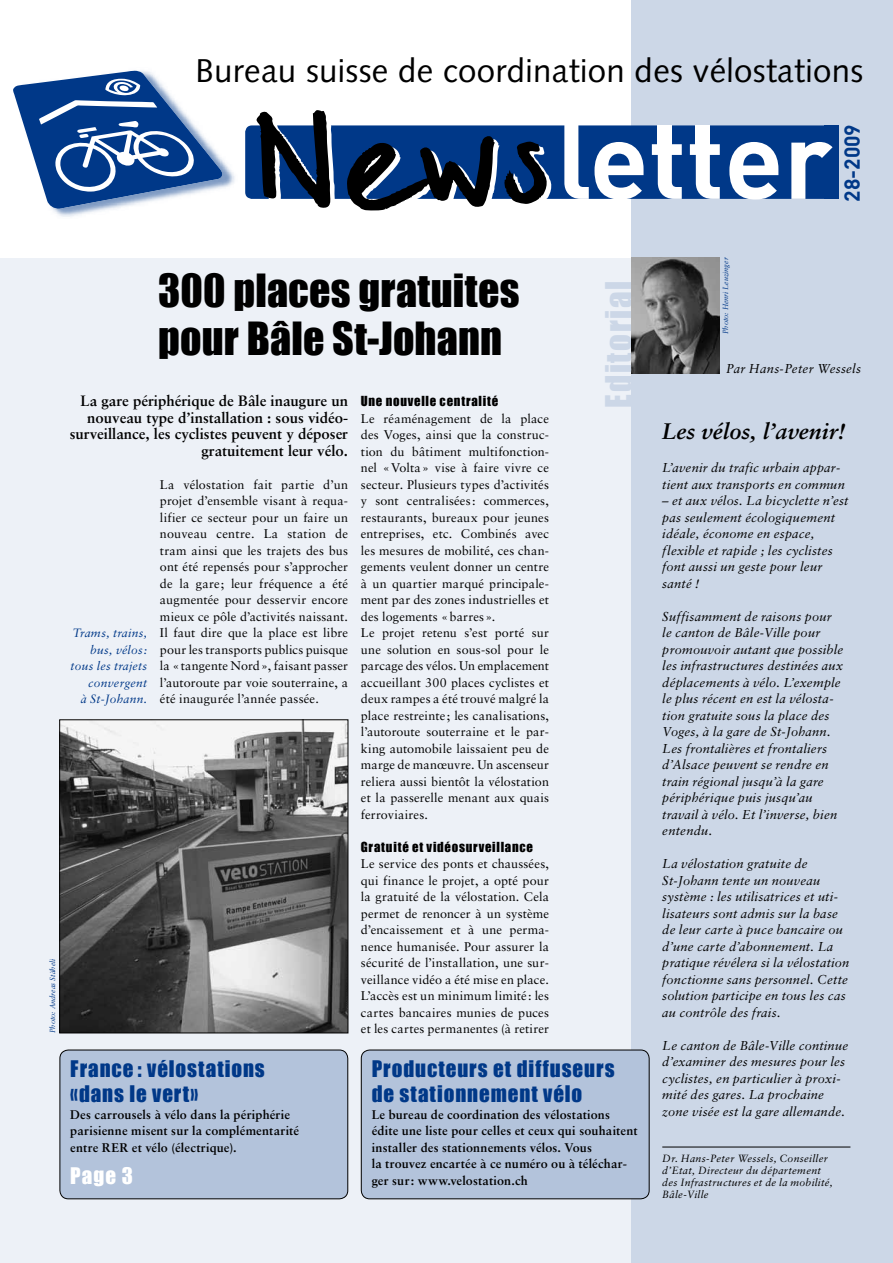
<style>
.page{position:relative;width:893px;height:1263px;background:#edf1f7}
.page>*{position:absolute;margin:0;border:0;box-sizing:border-box;transform-origin:0 0}
.t1{font:700 108px "DIN";color:#fff}
.t2{font:42px/48px "Impact";letter-spacing:.005em;color:#000}
.t3{font:33px "Syntax";letter-spacing:.01em;color:#000}
.t4{font:33px "Impact";letter-spacing:.05em;color:#ccd7e7}
.t5{font:italic 700 22.5px "Sabon";color:#000}
.t6{font:700 21.45px "DIN";color:#003888}
.t7{font:21px/25.2px "Impact";letter-spacing:.04em;color:#003888}
.t8{font:21px "Impact";color:#fff}
.t9{font:700 15px/16.5px "Sabon";color:#000;text-align:right}
.t10{font:italic 12.9px/16.5px "Sabon";letter-spacing:.015em;color:#000}
.t11{font:12.75px "Impact";letter-spacing:.055em;color:#000}
.t12{font:12.6px/16.5px "Sabon";letter-spacing:.01em;color:#000;text-align:justify}
.t13{font:700 12.6px/16.5px "Sabon";letter-spacing:.015em;color:#000}
.t14{font:italic 12px/16.5px "Sabon";letter-spacing:.025em;color:#003888;text-align:right}
.t15{font:italic 10.5px/12px "Sabon";letter-spacing:.03em;color:#000}
.t16{font:italic 7.5px "Sabon";color:#003888}
</style>
<div class="page">
<div style="left:0;top:0;width:632px;height:257px;background:#fff"></div>
<div style="left:631px;top:0;width:262px;height:1263px;background:#ccd7e7"></div>
<div style="left:245px;top:125px;width:587px;height:74px;background:#003888;border-radius:7px"></div>
<div style="left:824px;top:125px;width:15px;height:74px;background:#003888"></div>
<div style="left:658px;top:125px;width:14px;height:22px;background:#fff"></div>
<div style="left:696px;top:125px;width:14px;height:23px;background:#fff"></div>
<img style="left:52px;top:70px;width:183px;height:147px">
<svg style="left:13px;top:71px;width:210px;height:138px"></svg>
<svg style="left:256px;top:110px;width:79px;height:98px"></svg>
<svg style="left:347px;top:136px;width:204px;height:75px"></svg>
<div style="left:60px;top:1050px;width:288px;height:149px;background:#b3c3db;border-radius:9px"></div>
<div style="left:60px;top:1050px;width:288px;height:149px;border:1px solid #000;border-radius:9px"></div>
<div style="left:361px;top:1050px;width:288px;height:149px;background:#b3c3db;border-radius:9px"></div>
<div style="left:361px;top:1050px;width:289px;height:149px;border:1px solid #000;border-radius:9px"></div>
<img style="left:631px;top:258px;width:88px;height:115px">
<hr style="left:662px;top:1147px;width:188px;height:1px;background:#000">
<img style="left:61px;top:722px;width:285px;height:309px">
<div style="left:59px;top:720px;width:289px;height:313px;border:1px solid #000"></div>
<h3 class="t3" style="left:196px;top:51px;width:669px">Bureau suisse de coordination des vélostations</h3>
<h1 class="t1" style="left:557px;top:89px;width:277px">letter</h1>
<h3 class="t6" style="left:838px;top:202px;width:79px;rotate:-90deg">28-2009</h3>
<p class="t16" style="left:48px;top:1033px;width:76px;rotate:-90deg">Photo: Andreas Stäheli</p>
<h2 class="t2" style="left:158px;top:266px;width:363px">300 places gratuites pour Bâle St-Johann</h2>
<p class="t9" style="left:70px;top:392px;width:280px">La gare périphérique de Bâle inaugure un nouveau type d’installation : sous vidéo&shy;surveillance, les cyclistes peuvent y déposer gratuitement leur vélo.</p>
<p class="t11" style="left:361px;top:393px;width:139px">Une nouvelle centralité</p>
<p class="t12" style="left:361px;top:410px;width:190px;text-align:left">Le réaménagement de la place des Voges, ainsi que la construc&shy;tion du bâtiment multifonction&shy;nel «Volta» vise à faire vivre ce secteur. Plusieurs types d’activités y sont centralisées: commerces, restaurants, bureaux pour jeunes entreprises, etc. Combinés avec les mesures de mobilité, ces chan&shy;gements veulent donner un centre à un quartier marqué principale&shy;ment par des zones industrielles et des logements «barres».<br>Le projet retenu s’est porté sur une solution en sous-sol pour le parcage des vélos. Un emplacement accueillant 300 places cyclistes et deux rampes a été trouvé malgré la place restreinte; les canalisations, l’autoroute souterraine et le par&shy;king automobile laissaient peu de marge de manœuvre. Un ascenseur reliera aussi bientôt la vélostation et la passerelle menant aux quais ferroviaires.</p>
<p class="t11" style="left:361px;top:839px;width:174px">Gratuité et vidéosurveillance</p>
<p class="t12" style="left:361px;top:855px;width:190px">Le service des ponts et chaussées, qui finance le projet, a opté pour la gratuité de la vélostation. Cela permet de renoncer à un système d’encaissement et à une perma&shy;nence humanisée. Pour assurer la sécurité de l’installation, une sur&shy;veillance vidéo a été mise en place.<br>L’accès est un minimum limité: les cartes bancaires munies de puces et les cartes permanentes (à retirer</p>
<p class="t12" style="left:160px;top:476px;width:190px">La vélostation fait partie d’un projet d’ensemble visant à requa&shy;lifier ce secteur pour un faire un nouveau centre. La station de tram ainsi que les trajets des bus ont été repensés pour s’approcher de la gare; leur fréquence a été augmentée pour desservir encore mieux ce pôle d’activités naissant.<br>Il faut dire que la place est libre pour les transports publics puisque la «tangente Nord», faisant passer l’autoroute par voie souterraine, a été inaugurée l’année passée.</p>
<p class="t14" style="left:71px;top:625px;width:78px">Trams, trains, bus, vélos: tous les trajets convergent<br>à St-Johann.</p>
<h3 class="t4" style="left:598px;top:408px;width:128px;rotate:-90deg">Editorial</h3>
<h3 class="t7" style="left:70px;top:1056px;width:196px">France : vélostations «dans le vert»</h3>
<p class="t13" style="left:70px;top:1106px;width:230px">Des carrousels à vélo dans la périphérie parisienne misent sur la complémentarité entre RER et vélo (électrique).</p>
<h3 class="t8" style="left:70px;top:1162px;width:64px">Page 3</h3>
<h3 class="t7" style="left:372px;top:1056px;width:244px">Producteurs et diffuseurs de stationnement vélo</h3>
<p class="t13" style="left:372px;top:1106px;width:267px">Le bureau de coordination des vélostations édite une liste pour celles et ceux qui souhaitent installer des stationnements vélos. Vous<br>la trouvez encartée à ce numéro ou à téléchar&shy;ger sur: www.velostation.ch</p>
<p class="t16" style="left:721px;top:334px;width:78px;rotate:-90deg">Photo: Henri Leuzinger</p>
<p class="t10" style="left:726px;top:360px;width:136px">Par Hans-Peter Wessels</p>
<h3 class="t5" style="left:662px;top:418px;width:184px">Les vélos, l’avenir!</h3>
<p class="t10" style="left:662px;top:459px;width:184px">L’avenir du trafic urbain appar&shy;tient aux transports en commun</p>
<p class="t10" style="left:662px;top:492px;width:188px">– et aux vélos. La bicyclette n’est pas seulement écologiquement idéale, économe en espace, flexible et rapide ; les cyclistes font aussi un geste pour leur santé !</p>
<p class="t10" style="left:662px;top:608px;width:182px">Suffisamment de raisons pour le canton de Bâle-Ville pour promouvoir autant que possible les infrastructures destinées aux déplacements à vélo. L’exemple le plus récent en est la vélosta&shy;tion gratuite sous la place des<br>Voges, à la gare de St-Johann.<br>Les frontalières et frontaliers d’Alsace peuvent se rendre en train régional jusqu’à la gare périphérique puis jusqu’au travail à vélo. Et l’inverse, bien entendu.</p>
<p class="t10" style="left:662px;top:855px;width:189px">La vélostation gratuite de<br>St-Johann tente un nouveau système : les utilisatrices et uti&shy;lisateurs sont admis sur la base de leur carte à puce bancaire ou d’une carte d’abonnement. La pratique révélera si la vélostation fonctionne sans personnel. Cette solution participe en tous les cas au contrôle des frais.</p>
<p class="t10" style="left:662px;top:1037px;width:187px">Le canton de Bâle-Ville continue d’examiner des mesures pour les cyclistes, en particulier à proxi&shy;mité des gares. La prochaine zone visée est la gare allemande.</p>
<p class="t15" style="left:662px;top:1152px;width:172px">Dr. Hans-Peter Wessels, Conseiller d’Etat, Directeur du département des Infrastructures et de la mobilité,<br>Bâle-Ville</p>
</div>
